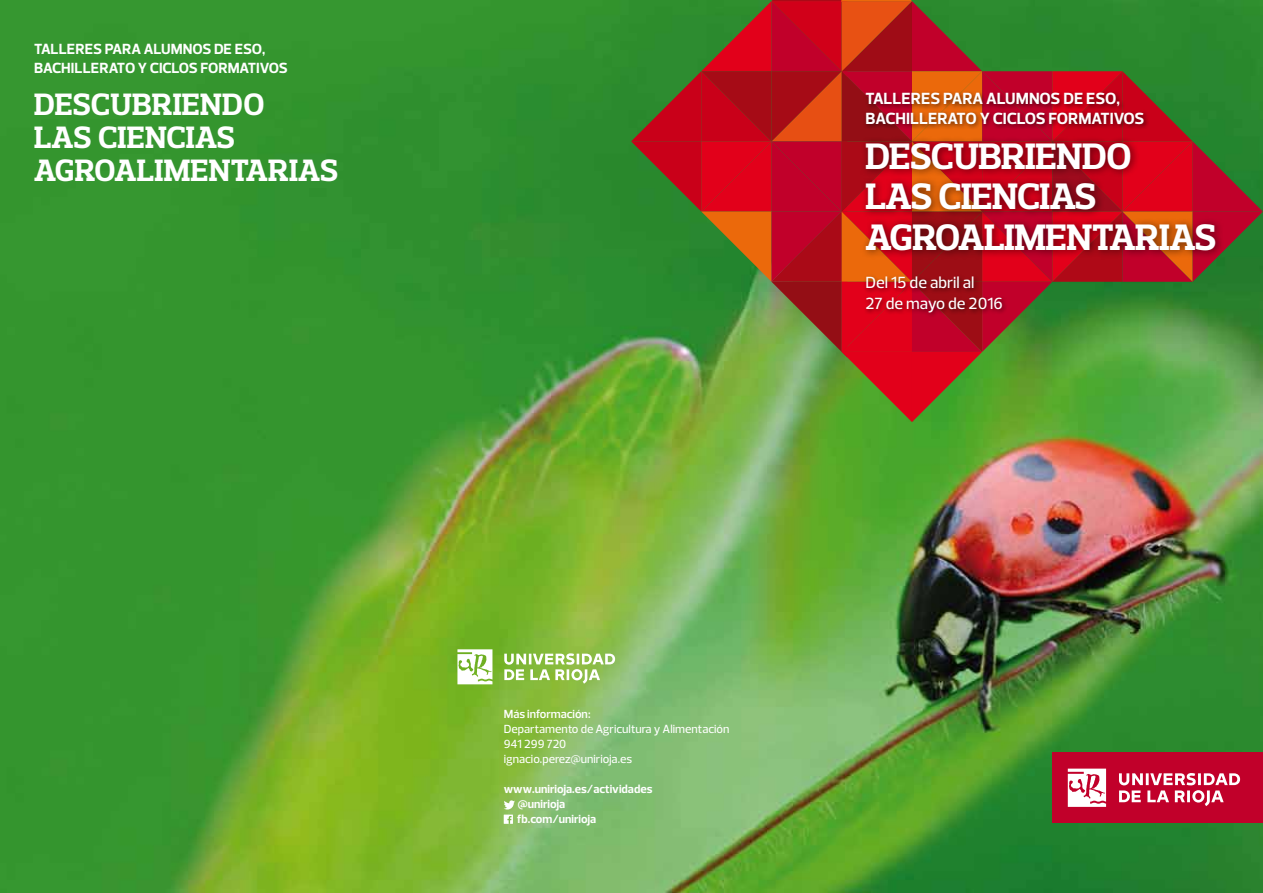
<style>
.page{position:relative;width:1263px;height:893px;background:#fff}
.page>*{position:absolute;margin:0;border:0;box-sizing:border-box;transform-origin:0 0}
.t1{font:700 37.5px/40.5px "Prelo Slab";letter-spacing:-.01em;color:#fff}
.t2{font:700 31.5px/33px "Prelo Slab";letter-spacing:.01em;color:#fff}
.t3{font:700 16.5px/19.5px "Prelo";letter-spacing:-.01em;color:#fff}
.t4{font:500 16.5px/21px "Prelo";color:#fff}
.t5{font:700 15px/19.5px "Prelo";letter-spacing:-.01em;color:#fff}
.t6{font:500 12px/15px "Prelo";color:#fff}
.t7{font:700 12px/15px "Prelo";color:#fff}
.t8{font:600 12px "Prelo";color:#fff}
</style>
<div class="page">
<img style="left:0;top:0;width:1263px;height:893px">
<svg style="left:842px;top:843px;width:5px;height:50px"></svg>
<svg style="left:457px;top:649px;width:158px;height:35px"></svg>
<svg style="left:504px;top:800px;width:11px;height:9px"></svg>
<svg style="left:504px;top:815px;width:9px;height:9px"></svg>
<svg style="left:507px;top:816px;width:4px;height:8px"></svg>
<svg style="left:631px;top:0;width:632px;height:422px"></svg>
<div style="left:863px;top:90px;width:286px;height:39px;background:#000;opacity:.55"></div>
<div style="left:863px;top:274px;width:145px;height:44px;background:#000;opacity:.55"></div>
<div style="left:860px;top:136px;width:364px;height:124px;background:#000;opacity:.55"></div>
<div style="left:1052px;top:753px;width:211px;height:70px;background:#c1002a"></div>
<svg style="left:1068px;top:769px;width:172px;height:38px"></svg>
<p class="t5" style="left:34px;top:39px;width:211px">TALLERES PARA ALUMNOS DE ESO</p>
<p class="t5" style="left:34px;top:39px;width:255px;text-indent:228px">,<br>BACHILLERATO Y CICLOS FORMATIVOS</p>
<h2 class="t2" style="left:34px;top:88px;width:306px">DESCUBRIENDO<br>LAS CIENCIAS<br>AGROALIMENTARIAS</h2>
<h3 class="t3" style="left:865px;top:89px;width:232px">TALLERES PARA ALUMNOS DE ESO</h3>
<h3 class="t3" style="left:865px;top:89px;width:280px;text-indent:251px">,<br>BACHILLERATO Y CICLOS FORMATIVOS</h3>
<h1 class="t1" style="left:865px;top:136px;width:352px">DESCUBRIENDO<br>LAS CIENCIAS<br>AGROALIMENTARIAS</h1>
<h3 class="t4" style="left:865px;top:272px;width:139px">Del 15 de abril al<br>27 de mayo de 2016</h3>
<p class="t8" style="left:504px;top:707px;width:88px">Más información:</p>
<p class="t6" style="left:504px;top:722px;width:227px">Departamento de Agricultura y Alimentación<br>941 299 720<br>ignacio.perez@unirioja.es</p>
<p class="t7" style="left:517px;top:782px;width:137px;text-indent:-14px">WWW.UNIRIOJA.ES/ACTIVIDADES @UNIRIOJA<br>FB.COM/UNIRIOJA</p>
</div>
